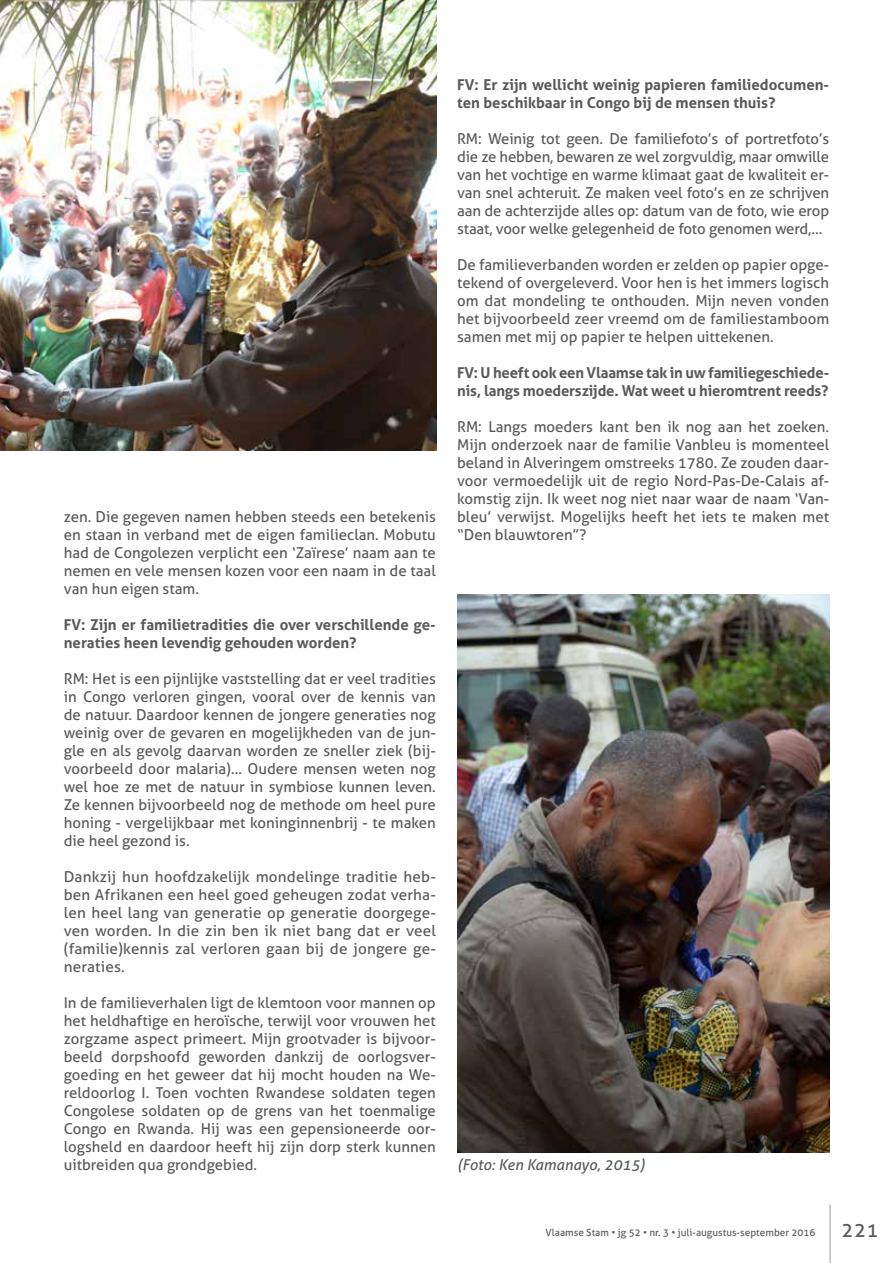
<style>
.page{position:relative;width:893px;height:1263px;background:#fff}
.page>*{position:absolute;margin:0;border:0;box-sizing:border-box;transform-origin:0 0}
.t1{font:19.95px "Aller";color:#58595b}
.t2{font:15px/18px "Aller";color:#58595b;text-align:justify}
.t3{font:700 15px/18px "Aller";color:#58595b}
.t4{font:italic 15px "Aller";color:#58595b}
.t5{font:10.05px "Aller";color:#58595b}
</style>
<div class="page">
<hr style="left:829px;top:1204px;width:1px;height:59px;background:#97999c">
<img style="left:0;top:0;width:437px;height:450px">
<img style="left:457px;top:594px;width:372px;height:558px">
<p class="t2" style="left:64px;top:508px;width:374px">zen. Die gegeven namen hebben steeds een betekenis en staan in verband met de eigen familieclan. Mobutu had de Congolezen verplicht een ‘Zaïrese’ naam aan te nemen en vele mensen kozen voor een naam in de taal van hun eigen stam.</p>
<p class="t3" style="left:64px;top:616px;width:374px">FV: Zijn er familietradities die over verschillende ge&shy;neraties heen levendig gehouden worden?</p>
<p class="t2" style="left:64px;top:670px;width:374px">RM: Het is een pijnlijke vaststelling dat er veel tradities in Congo verloren gingen, vooral over de kennis van de natuur. Daardoor kennen de jongere generaties nog weinig over de gevaren en mogelijkheden van de jun&shy;gle en als gevolg daarvan worden ze sneller ziek (bij&shy;voorbeeld door malaria)… Oudere mensen weten nog wel hoe ze met de natuur in symbiose kunnen leven.<br>Ze kennen bijvoorbeeld nog de methode om heel pure honing - vergelijkbaar met koninginnenbrij - te maken die heel gezond is.</p>
<p class="t2" style="left:64px;top:868px;width:374px">Dankzij hun hoofdzakelijk mondelinge traditie heb&shy;ben Afrikanen een heel goed geheugen zodat verha&shy;len heel lang van generatie op generatie doorgege&shy;ven worden. In die zin ben ik niet bang dat er veel (familie)kennis zal verloren gaan bij de jongere ge&shy;neraties.</p>
<p class="t2" style="left:64px;top:994px;width:374px">In de familieverhalen ligt de klemtoon voor mannen op het heldhaftige en heroïsche, terwijl voor vrouwen het zorgzame aspect primeert. Mijn grootvader is bijvoor&shy;beeld dorpshoofd geworden dankzij de oorlogsver&shy;goeding en het geweer dat hij mocht houden na We&shy;reldoorlog I. Toen vochten Rwandese soldaten tegen Congolese soldaten op de grens van het toenmalige Congo en Rwanda. Hij was een gepensioneerde oor&shy;logsheld en daardoor heeft hij zijn dorp sterk kunnen uitbreiden qua grondgebied.</p>
<p class="t3" style="left:457px;top:76px;width:374px">FV: Er zijn wellicht weinig papieren familiedocumen&shy;ten beschikbaar in Congo bij de mensen thuis?</p>
<p class="t2" style="left:457px;top:130px;width:374px">RM: Weinig tot geen. De familiefoto’s of portretfoto’s die ze hebben, bewaren ze wel zorgvuldig, maar omwille van het vochtige en warme klimaat gaat de kwaliteit er&shy;van snel achteruit. Ze maken veel foto’s en ze schrijven aan de achterzijde alles op: datum van de foto, wie erop staat, voor welke gelegenheid de foto genomen werd,…</p>
<p class="t2" style="left:457px;top:256px;width:374px">De familieverbanden worden er zelden op papier opge&shy;tekend of overgeleverd. Voor hen is het immers logisch om dat mondeling te onthouden. Mijn neven vonden het bijvoorbeeld zeer vreemd om de familiestamboom samen met mij op papier te helpen uittekenen.</p>
<p class="t3" style="left:457px;top:364px;width:374px">FV: U heeft ook een Vlaamse tak in uw familiegeschiede&shy;nis, langs moederszijde. Wat weet u hieromtrent reeds?</p>
<p class="t2" style="left:457px;top:418px;width:374px">RM: Langs moeders kant ben ik nog aan het zoeken.<br>Mijn onderzoek naar de familie Vanbleu is momenteel beland in Alveringem omstreeks 1780. Ze zouden daar&shy;voor vermoedelijk uit de regio Nord-Pas-De-Calais af&shy;komstig zijn. Ik weet nog niet naar waar de naam ‘Van&shy;bleu’ verwijst. Mogelijks heeft het iets te maken met “Den blauwtoren”?</p>
<p class="t4" style="left:457px;top:1156px;width:189px">(Foto: Ken Kamanayo, 2015)</p>
<p class="t5" style="left:546px;top:1227px;width:271px">Vlaamse Stam • jg 52 • nr. 3 • juli-augustus-september 2016</p>
<h1 class="t1" style="left:841px;top:1217px;width:39px">221</h1>
</div>
